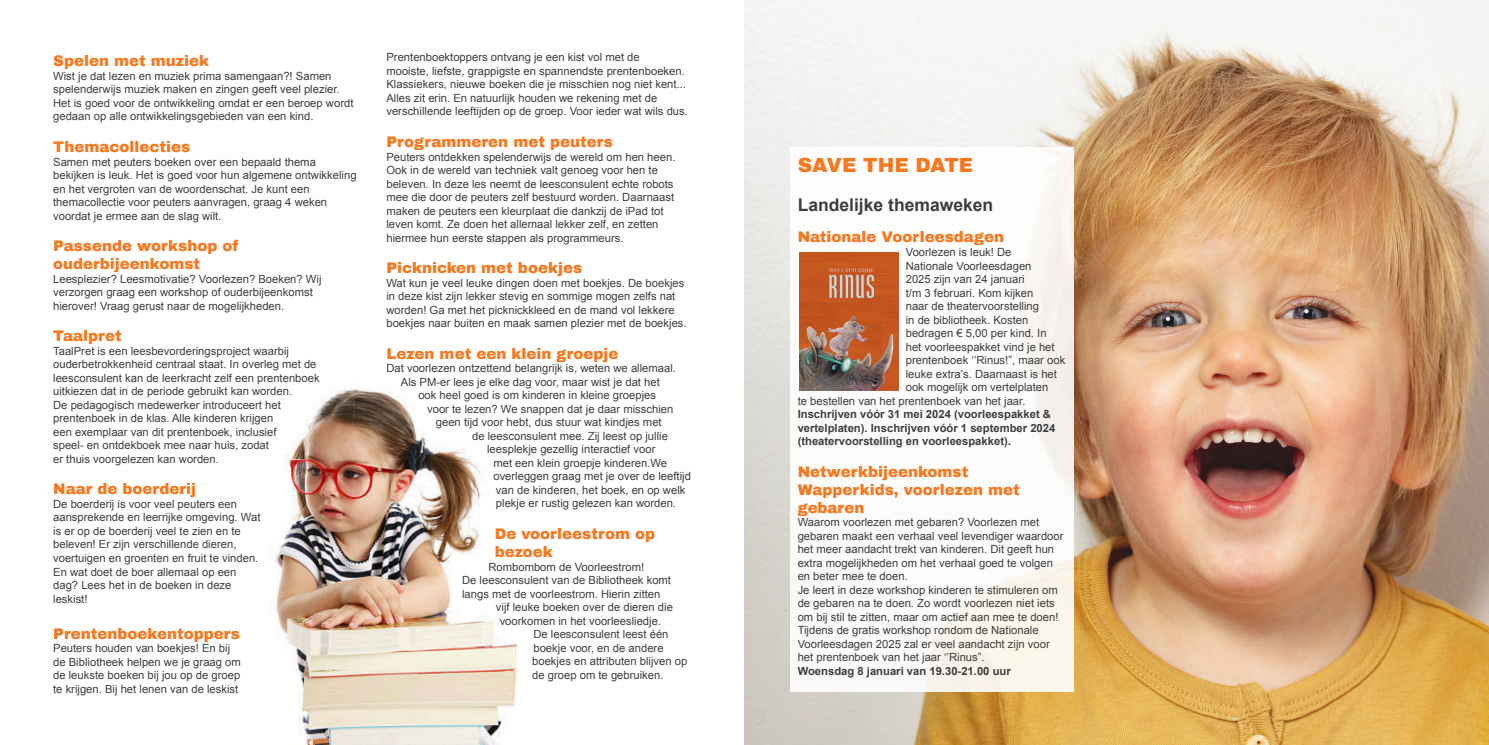
<style>
.page{position:relative;width:1489px;height:745px;background:#fff}
.page>*{position:absolute;margin:0;border:0;box-sizing:border-box;transform-origin:0 0}
.Tussenkopje{font:900 20px "Archivo";color:#f47921}
.platte_tekst{font:700 17.5px "Arial";color:#3e3e3f}
.Tussenkopje-2{font:900 15px/18px "Archivo";color:#f47921}
.platte_tekst-2{font:900 15px "Archivo";color:#f47921}
.platte_tekst-3{font:11.25px/13.5px "Arial";color:#3e3e3f}
.platte_tekst-4{font:700 11.25px "Arial";color:#3e3e3f}
</style>
<div class="page">
<img style="left:275px;top:388px;width:242px;height:356px">
<img style="left:744px;top:0;width:744px;height:744px">
<div style="left:790px;top:147px;width:284px;height:544px;background:linear-gradient(to right,#fcfcfd,#faf7f3)"></div>
<img style="left:799px;top:252px;width:99px;height:138px">
<p class="Tussenkopje-2" style="left:53px;top:52px;width:157px">Spelen met muziek</p>
<p class="platte_tekst-3" style="left:53px;top:69px;width:302px">Wist je dat lezen en muziek prima samengaan?! Samen spelenderwijs muziek maken en zingen geeft veel plezier.<br>Het is goed voor de ontwikkeling omdat er een beroep wordt gedaan op alle ontwikkelingsgebieden van een kind.</p>
<p class="Tussenkopje-2" style="left:53px;top:138px;width:139px">Themacollecties</p>
<p class="platte_tekst-3" style="left:53px;top:155px;width:305px">Samen met peuters boeken over een bepaald thema bekijken is leuk. Het is goed voor hun algemene ontwikkeling en het vergroten van de woordenschat. Je kunt een themacollectie voor peuters aanvragen, graag 4 weken voordat je ermee aan de slag wilt.</p>
<p class="Tussenkopje-2" style="left:53px;top:237px;width:187px">Passende workshop of ouderbijeenkomst</p>
<p class="platte_tekst-3" style="left:53px;top:272px;width:270px">Leesplezier? Leesmotivatie? Voorlezen? Boeken? Wij verzorgen graag een workshop of ouderbijeenkomst hierover! Vraag gerust naar de mogelijkheden.</p>
<p class="Tussenkopje-2" style="left:53px;top:327px;width:70px">Taalpret</p>
<p class="platte_tekst-3" style="left:53px;top:344px;width:268px">TaalPret is een leesbevorderingsproject waarbij ouderbetrokkenheid centraal staat. In overleg met de leesconsulent kan de leerkracht zelf een prentenboek uitkiezen dat in de periode gebruikt kan worden.<br>De pedagogisch medewerker introduceert het prentenboek in de klas. Alle kinderen krijgen<br>een exemplaar van dit prentenboek, inclusief<br>speel- en ontdekboek mee naar huis, zodat<br>er thuis voorgelezen kan worden.</p>
<p class="Tussenkopje-2" style="left:53px;top:480px;width:144px">Naar de boerderij</p>
<p class="platte_tekst-3" style="left:53px;top:497px;width:209px">De boerderij is voor veel peuters een aansprekende en leerrijke omgeving. Wat is er op de boerderij veel te zien en te beleven! Er zijn verschillende dieren, voertuigen en groenten en fruit te vinden.<br>En wat doet de boer allemaal op een dag? Lees het in de boeken in deze leskist!</p>
<p class="platte_tekst-2" style="left:53px;top:623px;width:188px">Prentenboekentoppers</p>
<p class="platte_tekst-3" style="left:53px;top:641px;width:189px">Peuters houden van boekjes! En bij de Bibliotheek helpen we je graag om de leukste boeken bij jou op de groep te krijgen. Bij het lenen van de leskist</p>
<p class="platte_tekst-3" style="left:386px;top:51px;width:303px">Prentenboektoppers ontvang je een kist vol met de<br>mooiste, liefste, grappigste en spannendste prentenboeken.<br>Klassiekers, nieuwe boeken die je misschien nog niet kent...<br>Alles zit erin. En natuurlijk houden we rekening met de verschillende leeftijden op de groep. Voor ieder wat wils dus.</p>
<p class="Tussenkopje-2" style="left:386px;top:133px;width:228px">Programmeren met peuters</p>
<p class="platte_tekst-3" style="left:386px;top:150px;width:290px">Peuters ontdekken spelenderwijs de wereld om hen heen.<br>Ook in de wereld van techniek valt genoeg voor hen te beleven. In deze les neemt de leesconsulent echte robots mee die door de peuters zelf bestuurd worden. Daarnaast maken de peuters een kleurplaat die dankzij de iPad tot leven komt. Ze doen het allemaal lekker zelf, en zetten hiermee hun eerste stappen als programmeurs.</p>
<p class="Tussenkopje-2" style="left:386px;top:259px;width:197px">Picknicken met boekjes</p>
<p class="platte_tekst-3" style="left:386px;top:276px;width:302px">Wat kun je veel leuke dingen doen met boekjes. De boekjes in deze kist zijn lekker stevig en sommige mogen zelfs nat worden! Ga met het picknickkleed en de mand vol lekkere boekjes naar buiten en maak samen plezier met de boekjes.</p>
<p class="Tussenkopje-2" style="left:386px;top:344px;width:234px">Lezen met een klein groepje</p>
<p class="platte_tekst-3" style="left:386px;top:361px;width:291px">Dat voorlezen ontzettend belangrijk is, weten we allemaal.</p>
<p class="platte_tekst-3" style="left:401px;top:375px;width:260px">Als PM-er lees je elke dag voor, maar wist je dat het</p>
<p class="platte_tekst-3" style="left:418px;top:388px;width:239px">ook heel goed is om kinderen in kleine groepjes</p>
<p class="platte_tekst-3" style="left:427px;top:402px;width:248px">voor te lezen? We snappen dat je daar misschien</p>
<p class="platte_tekst-3" style="left:436px;top:415px;width:227px">geen tijd voor hebt, dus stuur wat kindjes met</p>
<p class="platte_tekst-3" style="left:472px;top:429px;width:197px">de leesconsulent mee. Zij leest op jullie</p>
<p class="platte_tekst-3" style="left:487px;top:442px;width:170px">leesplekje gezellig interactief voor</p>
<p class="platte_tekst-3" style="left:493px;top:456px;width:175px">met een klein groepje kinderen.We</p>
<p class="platte_tekst-3" style="left:493px;top:469px;width:199px">overleggen graag met je over de leeftijd</p>
<p class="platte_tekst-3" style="left:496px;top:483px;width:191px">van de kinderen, het boek, en op welk</p>
<p class="platte_tekst-3" style="left:496px;top:496px;width:182px">plekje er rustig gelezen kan worden.</p>
<p class="Tussenkopje-2" style="left:494px;top:524px;width:162px">De voorleestrom op bezoek</p>
<p class="platte_tekst-3" style="left:488px;top:559px;width:157px">Rombombom de Voorleestrom!</p>
<p class="platte_tekst-3" style="left:462px;top:573px;width:210px">De leesconsulent van de Bibliotheek komt</p>
<p class="platte_tekst-3" style="left:462px;top:586px;width:200px">langs met de voorleestrom. Hierin zitten</p>
<p class="platte_tekst-3" style="left:496px;top:600px;width:178px">vijf leuke boeken over de dieren die</p>
<p class="platte_tekst-3" style="left:499px;top:613px;width:163px">voorkomen in het voorleesliedje.</p>
<p class="platte_tekst-3" style="left:532px;top:627px;width:157px">De leesconsulent leest één boekje voor, en de andere boekjes en attributen blijven op de groep om te gebruiken.</p>
<p class="Tussenkopje" style="left:797px;top:153px;width:177px">SAVE THE DATE</p>
<p class="platte_tekst" style="left:797px;top:193px;width:197px">Landelijke themaweken</p>
<p class="Tussenkopje-2" style="left:797px;top:228px;width:208px">Nationale Voorleesdagen</p>
<p class="platte_tekst-3" style="left:905px;top:245px;width:107px">Voorlezen is leuk! De</p>
<p class="platte_tekst-3" style="left:905px;top:259px;width:127px">Nationale Voorleesdagen</p>
<p class="platte_tekst-3" style="left:905px;top:272px;width:120px">2025 zijn van 24 januari</p>
<p class="platte_tekst-3" style="left:905px;top:286px;width:129px">t/m 3 februari. Kom kijken</p>
<p class="platte_tekst-3" style="left:905px;top:299px;width:135px">naar de theatervoorstelling</p>
<p class="platte_tekst-3" style="left:905px;top:313px;width:124px">in de bibliotheek. Kosten</p>
<p class="platte_tekst-3" style="left:905px;top:326px;width:142px">bedragen € 5,00 per kind. In</p>
<p class="platte_tekst-3" style="left:905px;top:340px;width:150px">het voorleespakket vind je het</p>
<p class="platte_tekst-3" style="left:905px;top:353px;width:161px">prentenboek ‘’Rinus!”, maar ook</p>
<p class="platte_tekst-3" style="left:905px;top:367px;width:153px">leuke extra’s. Daarnaast is het</p>
<p class="platte_tekst-3" style="left:905px;top:380px;width:144px">ook mogelijk om vertelplaten</p>
<p class="platte_tekst-3" style="left:797px;top:394px;width:229px">te bestellen van het prentenboek van het jaar.</p>
<p class="platte_tekst-4" style="left:797px;top:406px;width:255px">Inschrijven vóór 31 mei 2024 (voorleespakket &amp;</p>
<p class="platte_tekst-4" style="left:797px;top:420px;width:259px">vertelplaten). Inschrijven vóór 1 september 2024</p>
<p class="platte_tekst-4" style="left:797px;top:433px;width:215px">(theatervoorstelling en voorleespakket).</p>
<p class="Tussenkopje-2" style="left:797px;top:462px;width:224px">Netwerkbijeenkomst<br>Wapperkids, voorlezen met gebaren</p>
<p class="platte_tekst-3" style="left:797px;top:515px;width:267px">Waarom voorlezen met gebaren? Voorlezen met gebaren maakt een verhaal veel levendiger waardoor het meer aandacht trekt van kinderen. Dit geeft hun extra mogelijkheden om het verhaal goed te volgen en beter mee te doen.</p>
<p class="platte_tekst-3" style="left:797px;top:583px;width:262px">Je leert in deze workshop kinderen te stimuleren om de gebaren na te doen. Zo wordt voorlezen niet iets om bij stil te zitten, maar om actief aan mee te doen!</p>
<p class="platte_tekst-3" style="left:797px;top:623px;width:254px">Tijdens de gratis workshop rondom de Nationale<br>Voorleesdagen 2025 zal er veel aandacht zijn voor het prentenboek van het jaar ‘’Rinus”.</p>
<p class="platte_tekst-4" style="left:797px;top:663px;width:215px">Woensdag 8 januari van 19.30-21.00 uur</p>
</div>
